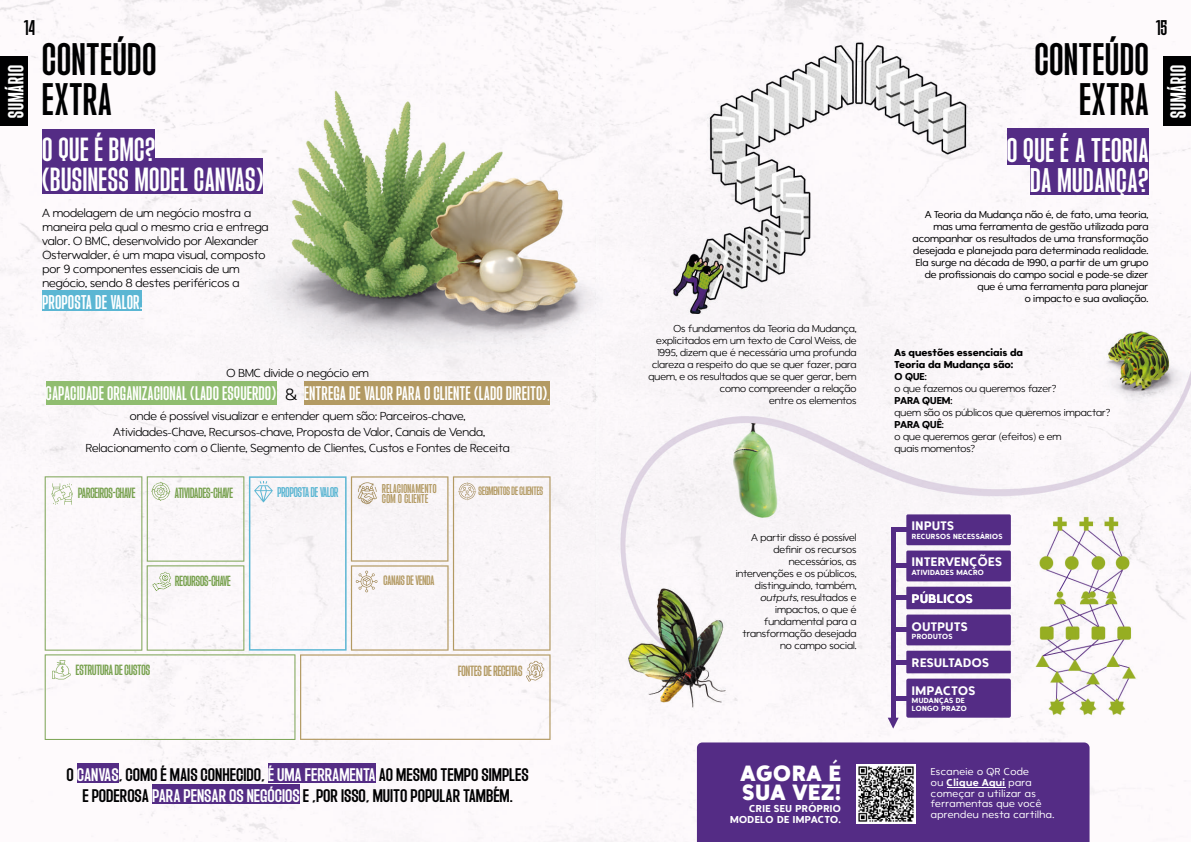
<style>
.page{position:relative;width:1191px;height:842px;background:#fff}
.page>*{position:absolute;margin:0;border:0;box-sizing:border-box;transform-origin:0 0}
.t1{font:700 40px/40px "Agharti";letter-spacing:.04em;color:#000001}
.t2{font:700 30px/30px "Agharti";letter-spacing:.04em;color:#fff;text-align:right}
.t3{font:700 29.3px/29.3px "Agharti";letter-spacing:.04em;color:#fff}
.t4{font:800 22px/19.1px "Katide";letter-spacing:.04em;color:#fff}
.t5{font:900 19.2px "Agharti";letter-spacing:.05em;color:#fff}
.t6{font:700 18.7px "Agharti";color:#000001}
.t7{font:700 17.5px "Agharti";letter-spacing:.04em;color:#fff}
.t8{font:700 17.3px "Agharti";letter-spacing:.04em;color:#fff}
.t9{font:900 expanded 16px/21px "Agharti";letter-spacing:.04em;color:#000001;text-align:center}
.t10{font:700 13px "Agharti";color:#78a14f}
.t11{font:700 13px "Agharti";color:#b39a63}
.t12{font:700 12.9px "Agharti";color:#78a14f}
.t13{font:700 12.4px "Agharti";color:#5bb6d3}
.t14{font:700 12.3px "Katide";letter-spacing:.04em;color:#fff}
.t15{font:700 12px "Agharti";color:#b39a63}
.t16{font:200 11.6px/14px "Katide";color:#000001}
.t17{font:200 11.5px/16.1px "Katide";color:#000001;text-align:center}
.t18{font:700 11.2px/10.1px "Agharti";letter-spacing:.04em;color:#b39a63}
.t19{font:700 10.7px "Agharti";color:#b39a63}
.t20{font:200 10px/12px "Katide";color:#000001;text-align:right}
.t21{font:300 10px/12px "Katide";color:#000001;text-align:right}
.t22{font:300 10px/10.7px "Katide";letter-spacing:.04em;color:#fff}
.t23{font:700 10px/10.9px "Katide";letter-spacing:.04em;color:#fff;text-align:right}
.t24{font:700 7.4px/8.2px "Katide";letter-spacing:.04em;color:#fff}
.s1{font-family:"Katide";font-weight:200;font-size:16.1px;color:#000001}
.s2{font-family:"Katide";font-weight:200;font-size:11.5px}
.s3{color:#fff}
.s4{font-style:italic}
.s5{font-weight:800}
.s6{font-weight:700}
.s7{font-weight:400}
</style>
<div class="page">
<img style="left:0;top:0;width:1191px;height:842px">
<svg style="left:45px;top:476px;width:505px;height:264px"></svg>
<div style="left:43px;top:129px;width:112px;height:35px;background:#542c85"></div>
<div style="left:43px;top:158px;width:220px;height:36px;background:#542c85"></div>
<div style="left:46px;top:381px;width:230px;height:23px;background:#90bd70"></div>
<div style="left:304px;top:381px;width:245px;height:23px;background:#b39a63"></div>
<div style="left:77px;top:764px;width:42px;height:19px;background:#542c85"></div>
<div style="left:268px;top:764px;width:108px;height:19px;background:#542c85"></div>
<div style="left:152px;top:785px;width:148px;height:19px;background:#542c85"></div>
<div style="left:43px;top:290px;width:99px;height:21px;background:#5bb6d3"></div>
<div style="left:0;top:57px;width:28px;height:69px;background:#000001"></div>
<div style="left:697px;top:742px;width:392px;height:100px;background:#542c85"></div>
<div style="left:1007px;top:129px;width:141px;height:36px;background:#542c85"></div>
<div style="left:1030px;top:159px;width:118px;height:36px;background:#542c85"></div>
<div style="left:906px;top:514px;width:104px;height:31px;background:#542c85;border-radius:2px"></div>
<div style="left:906px;top:550px;width:104px;height:31px;background:#542c85;border-radius:2px"></div>
<div style="left:906px;top:587px;width:104px;height:22px;background:#542c85"></div>
<div style="left:906px;top:614px;width:104px;height:31px;background:#542c85;border-radius:2px"></div>
<div style="left:906px;top:651px;width:104px;height:22px;background:#542c85"></div>
<div style="left:906px;top:679px;width:104px;height:39px;background:#542c85;border-radius:2px"></div>
<hr style="left:891px;top:530px;width:4px;height:188px;background:#542c85">
<div style="left:891px;top:527px;width:15px;height:5px;background:#542c85"></div>
<div style="left:891px;top:563px;width:15px;height:5px;background:#542c85"></div>
<div style="left:891px;top:595px;width:15px;height:5px;background:#542c85"></div>
<div style="left:891px;top:627px;width:15px;height:5px;background:#542c85"></div>
<div style="left:891px;top:659px;width:15px;height:5px;background:#542c85"></div>
<div style="left:891px;top:696px;width:15px;height:5px;background:#542c85"></div>
<svg style="left:887px;top:718px;width:11px;height:11px"></svg>
<hr style="left:946px;top:787px;width:59px;height:1px;background:#fff">
<svg style="left:1058px;top:568px;width:14px;height:24px"></svg>
<div style="left:1162px;top:57px;width:29px;height:69px;background:#000001"></div>
<img style="left:856px;top:765px;width:59px;height:58px">
<h3 class="t6" style="left:24px;top:18px;width:12px">14</h3>
<h3 class="t5" style="left:6px;top:117px;width:54px;rotate:-90deg">SUMÁRIO</h3>
<h1 class="t1" style="left:43px;top:39px;width:115px">CONTEÚDO<br>EXTRA</h1>
<h3 class="t3" style="left:43px;top:135px;width:222px">O QUE É BMC?<br>(BUSINESS MODEL CANVAS)</h3>
<p class="t16" style="left:43px;top:207px;width:227px">A modelagem de um negócio mostra a maneira pela qual o mesmo cria e entrega valor. O BMC, desenvolvido por Alexander Osterwalder, é um mapa visual, composto por 9 componentes essenciais de um negócio, sendo 8 destes periféricos a</p>
<h3 class="t7" style="left:43px;top:293px;width:101px">PROPOSTA DE VALOR.</h3>
<p class="t17" style="left:226px;top:366px;width:144px">O BMC divide o negócio em</p>
<h3 class="t8" style="left:46px;top:384px;width:505px">CAPACIDADE ORGANIZACIONAL (LADO ESQUERDO) <span class="s1">&amp;</span> ENTREGA DE VALOR PARA O CLIENTE (LADO DIREITO)<span class="s2">,</span></h3>
<p class="t17" style="left:86px;top:409px;width:425px">onde é possível visualizar e entender quem são: Parceiros-chave,<br>Atividades-Chave, Recursos-chave, Proposta de Valor, Canais de Venda,<br>Relacionamento com o Cliente, Segmento de Clientes, Custos e Fontes de Receita</p>
<h3 class="t10" style="left:78px;top:486px;width:59px">PARCEIROS-CHAVE</h3>
<h3 class="t10" style="left:175px;top:486px;width:60px">ATIVIDADES-CHAVE</h3>
<p class="t18" style="left:382px;top:483px;width:56px">RELACIONAMENTO<br>COM O CLIENTE</p>
<p class="t13" style="left:277px;top:486px;width:62px">PROPOSTA DE VALOR</p>
<p class="t19" style="left:478px;top:485px;width:66px">SEGMENTOS DE CLIENTES</p>
<p class="t12" style="left:175px;top:574px;width:57px">RECURSOS-CHAVE</p>
<p class="t15" style="left:383px;top:574px;width:52px">CANAIS DE VENDA</p>
<h3 class="t10" style="left:76px;top:664px;width:76px">ESTRUTURA DE CUSTOS</h3>
<h3 class="t11" style="left:458px;top:665px;width:66px">FONTES DE RECEITAS</h3>
<h3 class="t9" style="left:67px;top:764px;width:463px">O <span class="s3">CANVAS</span>, COMO É MAIS CONHECIDO, <span class="s3">É UMA FERRAMENTA</span> AO MESMO TEMPO SIMPLES<br>E PODEROSA <span class="s3">PARA PENSAR OS NEGÓCIOS</span> E ,POR ISSO, MUITO POPULAR TAMBÉM.</h3>
<p class="t20" style="left:648px;top:324px;width:209px">Os fundamentos da Teoria da Mudança, explicitados em um texto de Carol Weiss, de 1995, dizem que é necessária uma profunda clareza a respeito do que se quer fazer, para quem, e os resultados que se quer gerar, bem como compreender a relação<br>entre os elementos</p>
<p class="t20" style="left:735px;top:532px;width:122px">A partir disso é possível definir os recursos necessários, as intervenções e os públicos, distinguindo, também, <span class="s4">outputs</span>, resultados e impactos, o que é fundamental para a transformação desejada no campo social.</p>
<h3 class="t4" style="left:740px;top:766px;width:102px">AGORA É<br>SUA VEZ!</h3>
<p class="t23" style="left:730px;top:804px;width:112px">CRIE SEU PRÓPRIO<br>MODELO DE IMPACTO.</p>
<h3 class="t6" style="left:1156px;top:18px;width:13px">15</h3>
<h1 class="t1" style="left:1035px;top:39px;width:115px;text-align:right">CONTEÚDO<br>EXTRA</h1>
<h2 class="t2" style="left:1007px;top:135px;width:143px">O QUE É A TEORIA<br>DA MUDANÇA?</h2>
<h3 class="t5" style="left:1168px;top:117px;width:54px;rotate:-90deg">SUMÁRIO</h3>
<p class="t21" style="left:912px;top:210px;width:237px">A Teoria da Mudança não é, de fato, uma teoria, mas uma ferramenta de gestão utilizada para acompanhar os resultados de uma transformação desejada e planejada para determinada realidade.<br>Ela surge na década de 1990, a partir de um grupo de profissionais do campo social e pode-se dizer que é uma ferramenta para planejar<br>o impacto e sua avaliação.</p>
<p class="t20" style="left:894px;top:348px;width:217px;text-align:left"><span class="s5">As questões essenciais da<br>Teoria da Mudança são:<br></span><span class="s6">O QUE</span><span class="s7">:<br></span>o que fazemos ou queremos fazer?<br><span class="s6">PARA QUEM</span><span class="s7">:<br></span>quem são os públicos que queremos impactar?<br><span class="s6">PARA QUÊ</span><span class="s7">:<br></span>o que queremos gerar (efeitos) e em<br>quais momentos?</p>
<p class="t14" style="left:912px;top:521px;width:44px">INPUTS</p>
<p class="t24" style="left:912px;top:533px;width:92px">RECURSOS NECESSÁRIOS</p>
<p class="t14" style="left:912px;top:557px;width:91px">INTERVENÇÕES</p>
<p class="t24" style="left:912px;top:569px;width:73px">ATIVIDADES MACRO</p>
<p class="t14" style="left:912px;top:593px;width:62px">PÚBLICOS</p>
<p class="t14" style="left:912px;top:621px;width:57px">OUTPUTS</p>
<p class="t24" style="left:912px;top:633px;width:42px">PRODUTOS</p>
<p class="t14" style="left:912px;top:657px;width:78px">RESULTADOS</p>
<p class="t14" style="left:912px;top:685px;width:65px">IMPACTOS</p>
<p class="t24" style="left:912px;top:697px;width:56px">MUDANÇAS DE<br>LONGO PRAZO</p>
<p class="t22" style="left:931px;top:767px;width:125px">Escaneie o QR Code<br>ou <span class="s6">Clique Aqui</span> para começar a utilizar as ferramentas que você aprendeu nesta cartilha.</p>
</div>
